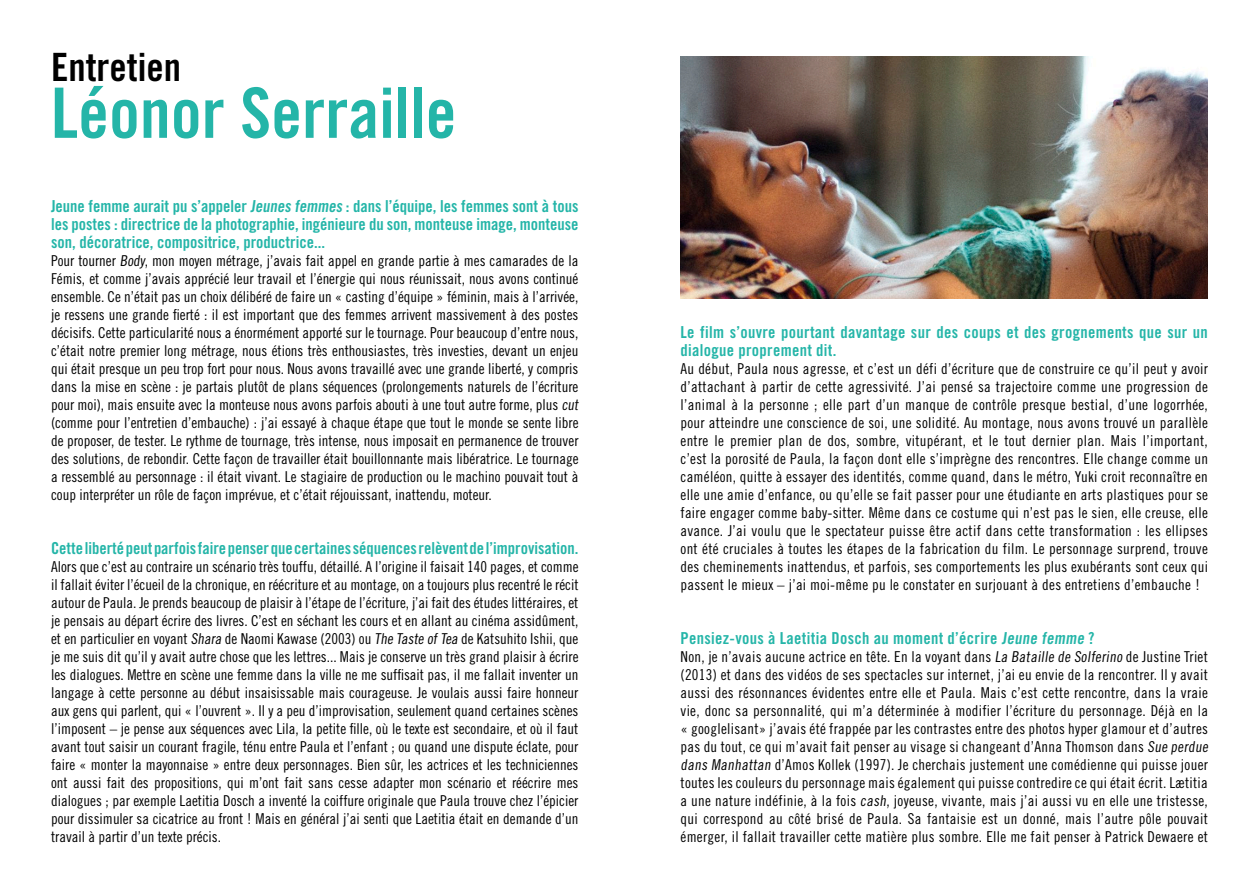
<style>
.page{position:relative;width:1259px;height:893px;background:#fff}
.page>*{position:absolute;margin:0;border:0;box-sizing:border-box;transform-origin:0 0}
.t1{font:69.6px "Trade Gothic Bold Cond Twenty";color:#24b5a8}
.t2{font:39px "Trade Gothic Bold Cond Twenty";color:#000}
.t3{font:16.5px/18px "Trade Gothic Bold Cond Twenty";color:#24b5a8;text-align:justify}
.t4{font:16.5px/18px "Trade Gothic Bold Cond Twenty";letter-spacing:.02em;color:#24b5a8}
.t5{font:15px/18px "Trade Gothic Cond Eighteen";color:#000;text-align:justify}
.t6{font:15px/18px "Trade Gothic Cond Eighteen";letter-spacing:.02em;color:#000}
</style>
<div class="page">
<img style="left:680px;top:56px;width:528px;height:243px">
<h2 class="t2" style="left:51px;top:43px;width:131px">Entretien</h2>
<h1 class="t1" style="left:51px;top:71px;width:407px">Léonor Serraille</h1>
<p class="t3" style="left:51px;top:197px;width:529px">Jeune femme aurait pu s’appeler Jeunes femmes: dans l’équipe, les femmes sont à tous les postes : directrice de la photographie, ingénieure du son, monteuse image, monteuse son, décoratrice, compositrice, productrice...</p>
<p class="t5" style="left:51px;top:251px;width:531px;text-align:left">Pour tourner Body, mon moyen métrage, j’avais fait appel en grande partie à mes camarades de la Fémis, et comme j’avais apprécié leur travail et l’énergie qui nous réunissait, nous avons continué ensemble. Ce n’était pas un choix délibéré de faire un « casting d’équipe » féminin, mais à l’arrivée, je ressens une grande fierté : il est important que des femmes arrivent massivement à des postes décisifs. Cette particularité nous a énormément apporté sur le tournage. Pour beaucoup d’entre nous, c’était notre premier long métrage, nous étions très enthousiastes, très investies, devant un enjeu qui était presque un peu trop fort pour nous. Nous avons travaillé avec une grande liberté, y compris dans la mise en scène : je partais plutôt de plans séquences (prolongements naturels de l’écriture pour moi), mais ensuite avec la monteuse nous avons parfois abouti à une tout autre forme, plus cut (comme pour l’entretien d’embauche) : j’ai essayé à chaque étape que tout le monde se sente libre de proposer, de tester. Le rythme de tournage, très intense, nous imposait en permanence de trouver des solutions, de rebondir. Cette façon de travailler était bouillonnante mais libératrice. Le tournage a ressemblé au personnage : il était vivant. Le stagiaire de production ou le machino pouvait tout à coup interpréter un rôle de façon imprévue, et c’était réjouissant, inattendu, moteur.</p>
<p class="t3" style="left:51px;top:539px;width:529px">Cette liberté peut parfois faire penser que certaines séquences relèvent de l’improvisation.</p>
<p class="t5" style="left:51px;top:557px;width:529px">Alors que c’est au contraire un scénario très touffu, détaillé. A l’origine il faisait 140 pages, et comme il fallait éviter l’écueil de la chronique, en réécriture et au montage, on a toujours plus recentré le récit autour de Paula. Je prends beaucoup de plaisir à l’étape de l’écriture, j’ai fait des études littéraires, et je pensais au départ écrire des livres. C’est en séchant les cours et en allant au cinéma assidûment, et en particulier en voyant Shara de Naomi Kawase (2003) ou The Taste ofTea de Katsuhito Ishii, que je me suis dit qu’il y avait autre chose que les lettres... Mais je conserve un très grand plaisir à écrire les dialogues. Mettre en scène une femme dans la ville ne me suffisait pas, il me fallait inventer un langage à cette personne au début insaisissable mais courageuse. Je voulais aussi faire honneur aux gens qui parlent, qui « l’ouvrent ». Il y a peu d’improvisation, seulement quand certaines scènes l’imposent – je pense aux séquences avec Lila, la petite fille, où le texte est secondaire, et où il faut avant tout saisir un courant fragile, ténu entre Paula et l’enfant ; ou quand une dispute éclate, pour faire « monter la mayonnaise » entre deux personnages. Bien sûr, les actrices et les techniciennes ont aussi fait des propositions, qui m’ont fait sans cesse adapter mon scénario et réécrire mes dialogues ; par exemple Laetitia Dosch a inventé la coiffure originale que Paula trouve chez l’épicier pour dissimuler sa cicatrice au front ! Mais en général j’ai senti que Laetitia était en demande d’un travail à partir d’un texte précis.</p>
<p class="t4" style="left:680px;top:323px;width:529px">Le film s’ouvre pourtant davantage sur des coups et des grognements que sur un dialogue proprement dit.</p>
<p class="t5" style="left:680px;top:359px;width:529px">Au début, Paula nous agresse, et c’est un défi d’écriture que de construire ce qu’il peut y avoir d’attachant à partir de cette agressivité. J’ai pensé sa trajectoire comme une progression de l’animal à la personne ; elle part d’un manque de contrôle presque bestial, d’une logorrhée, pour atteindre une conscience de soi, une solidité. Au montage, nous avons trouvé un parallèle entre le premier plan de dos, sombre, vitupérant, et le tout dernier plan. Mais l’important, c’est la porosité de Paula, la façon dont elle s’imprègne des rencontres. Elle change comme un caméléon, quitte à essayer des identités, comme quand, dans le métro, Yuki croit reconnaître en elle une amie d’enfance, ou qu’elle se fait passer pour une étudiante en arts plastiques pour se faire engager comme baby-sitter. Même dans ce costume qui n’est pas le sien, elle creuse, elle avance. J’ai voulu que le spectateur puisse être actif dans cette transformation : les ellipses ont été cruciales à toutes les étapes de la fabrication du film. Le personnage surprend, trouve des cheminements inattendus, et parfois, ses comportements les plus exubérants sont ceux qui passent le mieux – j’ai moi-même pu le constater en surjouant à des entretiens d’embauche !</p>
<p class="t4" style="left:680px;top:629px;width:416px">Pensiez-vous à Laetitia Dosch au moment d’écrire Jeune femme?</p>
<p class="t6" style="left:680px;top:647px;width:531px">Non, je n’avais aucune actrice en tête. En la voyant dans La Bataille de Solferino de Justine Triet (2013) et dans des vidéos de ses spectacles sur internet, j’ai eu envie de la rencontrer. Il y avait aussi des résonnances évidentes entre elle et Paula. Mais c’est cette rencontre, dans la vraie vie, donc sa personnalité, qui m’a déterminée à modifier l’écriture du personnage. Déjà en la « googlelisant» j’avais été frappée par les contrastes entre des photos hyper glamour et d’autres pas du tout, ce qui m’avait fait penser au visage si changeant d’Anna Thomson dans Sue perdue dans Manhattan d’Amos Kollek (1997). Je cherchais justement une comédienne qui puisse jouer toutes les couleurs du personnage mais également qui puisse contredire ce qui était écrit. Lætitia a une nature indéfinie, à la fois cash, joyeuse, vivante, mais j’ai aussi vu en elle une tristesse, qui correspond au côté brisé de Paula. Sa fantaisie est un donné, mais l’autre pôle pouvait émerger, il fallait travailler cette matière plus sombre. Elle me fait penser à Patrick Dewaere et</p>
</div>
